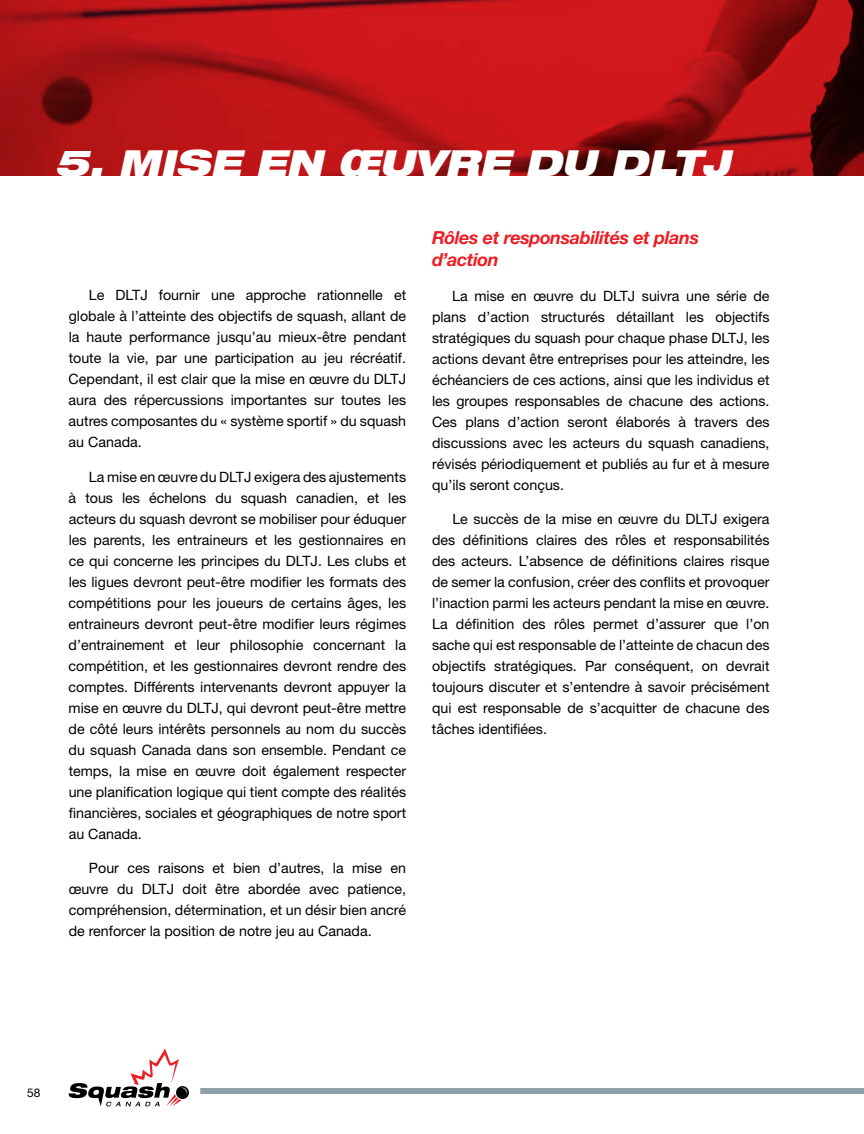
<style>
.page{position:relative;width:864px;height:1134px;background:#fff}
.page>*{position:absolute;margin:0;border:0;box-sizing:border-box;transform-origin:0 0}
.t1{font:italic 900 expanded 36px "Helvetica Neue";color:#fff}
.t2{font:italic 700 18px/22.5px "Helvetica Neue";letter-spacing:-.02em;color:#ed1d24}
.t3{font:14.25px/21px "Helvetica Neue";color:#000;text-align:justify}
.t4{font:12px "Helvetica Neue";color:#000}
</style>
<div class="page">
<img style="left:0;top:0;width:864px;height:176px">
<div style="left:200px;top:1088px;width:664px;height:6px;background:#8da0aa"></div>
<svg style="left:176px;top:1086px;width:13px;height:13px"></svg>
<svg style="left:69px;top:1049px;width:118px;height:57px"></svg>
<h1 class="t1" style="left:54px;top:139px;width:678px">5. MISE EN ŒUVRE DU DLTJ</h1>
<p class="t3" style="left:69px;top:284px;width:339px;text-indent:20px">Le DLTJ fournir une approche rationnelle et globale à l’atteinte des objectifs de squash, allant de la haute performance jusqu’au mieux-être pendant toute la vie, par une participation au jeu récréatif.<br>Cependant, il est clair que la mise en œuvre du DLTJ aura des répercussions importantes sur toutes les autres composantes du « système sportif » du squash au Canada.</p>
<p class="t3" style="left:69px;top:466px;width:339px;text-indent:20px">La mise en œuvre du DLTJ exigera des ajustements à tous les échelons du squash canadien, et les acteurs du squash devront se mobiliser pour éduquer les parents, les entraineurs et les gestionnaires en ce qui concerne les principes du DLTJ. Les clubs et les ligues devront peut-être modifier les formats des compétitions pour les joueurs de certains âges, les entraineurs devront peut-être modifier leurs régimes d’entrainement et leur philosophie concernant la compétition, et les gestionnaires devront rendre des comptes. Différents intervenants devront appuyer la mise en œuvre du DLTJ, qui devront peut-être mettre de côté leurs intérêts personnels au nom du succès du squash Canada dans son ensemble. Pendant ce temps, la mise en œuvre doit également respecter une planification logique qui tient compte des réalités financières, sociales et géographiques de notre sport au Canada.</p>
<p class="t3" style="left:69px;top:857px;width:339px;text-indent:20px">Pour ces raisons et bien d’autres, la mise en œuvre du DLTJ doit être abordée avec patience, compréhension, détermination, et un désir bien ancré de renforcer la position de notre jeu au Canada.</p>
<p class="t2" style="left:432px;top:226px;width:269px">Rôles et responsabilités et plans d’action</p>
<p class="t3" style="left:432px;top:285px;width:339px;text-indent:20px">La mise en œuvre du DLTJ suivra une série de plans d’action structurés détaillant les objectifs stratégiques du squash pour chaque phase DLTJ, les actions devant être entreprises pour les atteindre, les échéanciers de ces actions, ainsi que les individus et les groupes responsables de chacune des actions.<br>Ces plans d’action seront élaborés à travers des discussions avec les acteurs du squash canadiens, révisés périodiquement et publiés au fur et à mesure qu’ils seront conçus.</p>
<p class="t3" style="left:432px;top:508px;width:339px;text-indent:20px">Le succès de la mise en œuvre du DLTJ exigera des définitions claires des rôles et responsabilités des acteurs. L’absence de définitions claires risque de semer la confusion, créer des conflits et provoquer l’inaction parmi les acteurs pendant la mise en œuvre.<br>La définition des rôles permet d’assurer que l’on sache qui est responsable de l’atteinte de chacun des objectifs stratégiques. Par conséquent, on devrait toujours discuter et s’entendre à savoir précisément qui est responsable de s’acquitter de chacune des tâches identifiées.</p>
<p class="t4" style="left:27px;top:1085px;width:15px">58</p>
</div>
